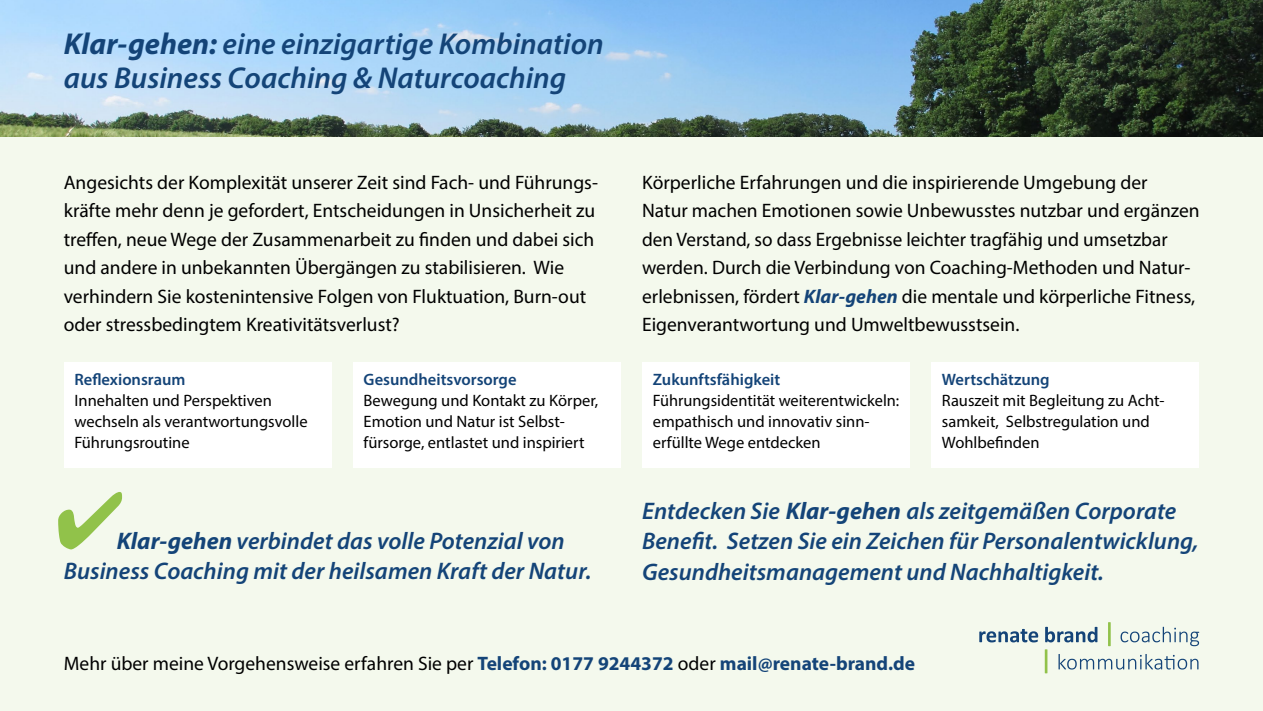
<style>
.page{position:relative;width:1263px;height:711px;background:#fff}
.page>*{position:absolute;margin:0;border:0;box-sizing:border-box;transform-origin:0 0}
.t1{font:italic 600 30.3px/34.5px "Myriad Pro";color:#144478}
.t2{font:italic 600 24px/30px "Myriad Pro";color:#144478}
.t3{font:19.5px/28.5px "Myriad Pro";color:#000}
.t4{font:16.5px/21px "Myriad Pro";color:#000}
.t5{font:600 16.5px "Myriad Pro";color:#144478}
.s1{font-weight:700}
.s2{font-weight:700;font-style:italic;color:#144478}
.s3{font-weight:700;color:#144478}
</style>
<div class="page">
<div style="left:0;top:136px;width:1263px;height:574px;background:#f4f9ed"></div>
<img style="left:0;top:0;width:1263px;height:136px">
<svg style="left:979px;top:621px;width:220px;height:52px;background:#d6e1dc"></svg>
<div style="left:64px;top:361px;width:268px;height:106px;background:#fff"></div>
<div style="left:353px;top:361px;width:268px;height:106px;background:#fff"></div>
<div style="left:642px;top:361px;width:268px;height:106px;background:#fff"></div>
<div style="left:931px;top:361px;width:268px;height:106px;background:#fff"></div>
<div style="left:58px;top:490px;width:64px;height:59px;background:#f4f9ed"></div>
<p class="t1" style="left:64px;top:26px;width:541px"><span class="s1">Klar-gehen:</span> eine einzigartige Kombination aus Business Coaching &amp; Naturcoaching</p>
<p class="t3" style="left:64px;top:167px;width:535px">Angesichts der Komplexität unserer Zeit sind Fach- und Führungs&shy;kräfte mehr denn je gefordert, Entscheidungen in Unsicherheit zu treffen, neue Wege der Zusammenarbeit zu finden und dabei sich und andere in unbekannten Übergängen zu stabilisieren. Wie verhindern Sie kostenintensive Folgen von Fluktuation, Burn-out oder stressbedingtem Kreativitätsverlust?</p>
<p class="t5" style="left:74px;top:369px;width:113px">Reflexionsraum</p>
<p class="t4" style="left:74px;top:389px;width:235px">Innehalten und Perspektiven wechseln als verantwortungsvolle<br>Führungsroutine</p>
<p class="t5" style="left:364px;top:369px;width:154px">Gesundheitsvorsorge</p>
<p class="t4" style="left:364px;top:389px;width:236px">Bewegung und Kontakt zu Körper,<br>Emotion und Natur ist Selbst&shy;fürsorge, entlastet und inspiriert</p>
<p class="t2" style="left:117px;top:525px;width:450px"><span class="s1">Klar-gehen</span> verbindet das volle Potenzial von</p>
<p class="t2" style="left:64px;top:555px;width:529px">Business Coaching mit der heilsamen Kraft der Natur.</p>
<p class="t3" style="left:642px;top:167px;width:559px">Körperliche Erfahrungen und die inspirierende Umgebung der<br>Natur machen Emotionen sowie Unbewusstes nutzbar und ergänzen den Verstand, so dass Ergebnisse leichter tragfähig und umsetzbar werden. Durch die Verbindung von Coaching-Methoden und Natur&shy;erlebnissen, fördert <span class="s2">Klar-gehen</span> die mentale und körperliche Fitness, Eigenverantwortung und Umweltbewusstsein.</p>
<p class="t5" style="left:653px;top:369px;width:129px">Zukunftsfähigkeit</p>
<p class="t4" style="left:653px;top:389px;width:248px">Führungsidentität weiterentwickeln: empathisch und innovativ sinn&shy;erfüllte Wege entdecken</p>
<p class="t5" style="left:942px;top:369px;width:109px">Wertschätzung</p>
<p class="t4" style="left:942px;top:389px;width:224px">Rauszeit mit Begleitung zu Acht&shy;samkeit, Selbstregulation und<br>Wohlbefinden</p>
<p class="t2" style="left:642px;top:495px;width:558px">Entdecken Sie <span class="s1">Klar-gehen</span> als zeitgemäßen Corporate<br>Benefit. Setzen Sie ein Zeichen für Personalentwicklung,<br>Gesundheitsmanagement und Nachhaltigkeit.</p>
<p class="t3" style="left:64px;top:648px;width:853px">Mehr über meine Vorgehensweise erfahren Sie per <span class="s3">Telefon: 0177 9244372</span> oder <span class="s3">mail@renate-brand.de</span></p>
</div>
